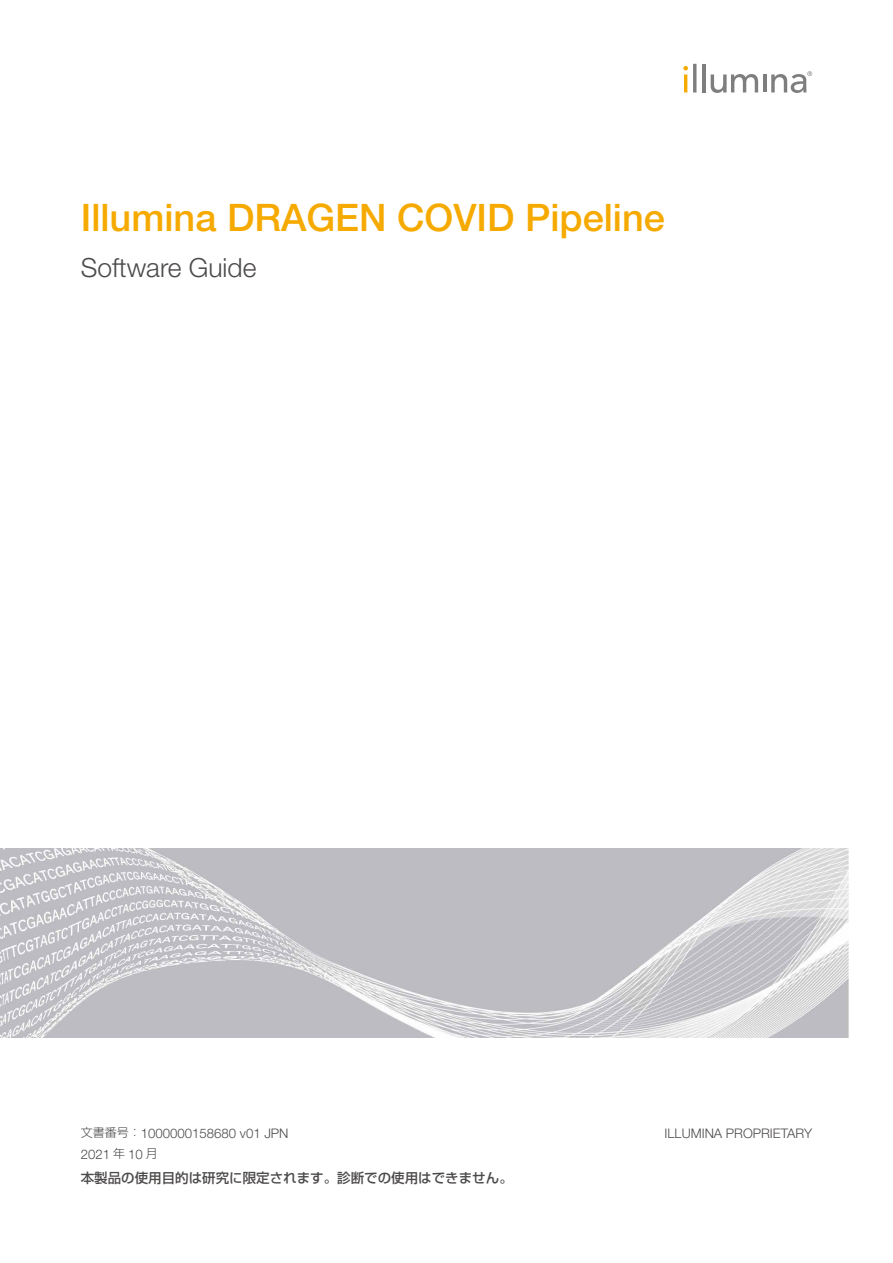
<style>
.page{position:relative;width:893px;height:1263px;background:#fff}
.page>*{position:absolute;margin:0;border:0;box-sizing:border-box;transform-origin:0 0}
.t1{font:500 37.95px "Helvetica Neue LT Std";color:#f6aa00}
.t2{font:300 26.4px "Helvetica Neue LT Std";color:#4d4a4a}
.t3{font:500 13.5px "Shin Go Pro";color:#4d4a4a}
.t4{font:300 13.2px/21px "Helvetica Neue LT Std";color:#4d4a4a}
.s1{font-family:"Shin Go Pro";font-size:12px}
</style>
<div class="page">
<img style="left:0;top:848px;width:849px;height:190px">
<hr style="left:684px;top:74px;width:3px;height:18px;background:#f6aa00">
<hr style="left:693px;top:64px;width:3px;height:28px;background:#7e7e7e">
<hr style="left:702px;top:64px;width:4px;height:28px;background:#7e7e7e">
<svg style="left:711px;top:74px;width:47px;height:19px"></svg>
<hr style="left:763px;top:74px;width:3px;height:18px;background:#7e7e7e">
<svg style="left:683px;top:66px;width:5px;height:5px"></svg>
<svg style="left:771px;top:71px;width:41px;height:22px"></svg>
<h1 class="t1" style="left:81px;top:195px;width:586px">Illumina DRAGEN COVID Pipeline</h1>
<h2 class="t2" style="left:81px;top:251px;width:177px">Software Guide</h2>
<p class="t4" style="left:81px;top:1122px;width:209px"><span class="s1">文書番号：</span>1000000158680 v01 JPN<br>2021 <span class="s1">年</span> 10 <span class="s1">月</span></p>
<p class="t3" style="left:81px;top:1167px;width:434px">本製品の使用目的は研究に限定されます。診断での使用はできません。</p>
<p class="t4" style="left:665px;top:1122px;width:149px">ILLUMINA PROPRIETARY</p>
</div>
